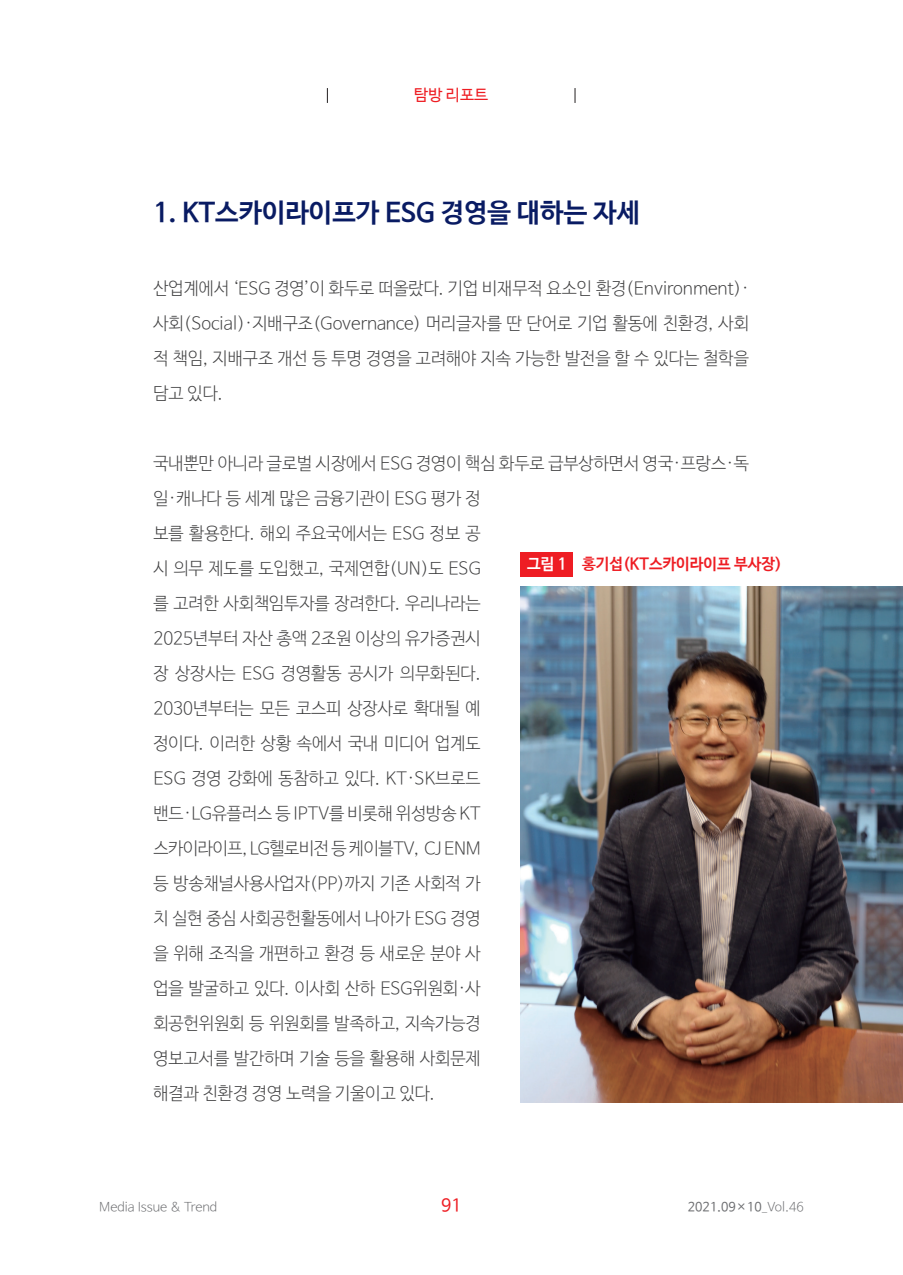
<style>
.page{position:relative;width:903px;height:1275px;background:#fff}
.page>*{position:absolute;margin:0;border:0;box-sizing:border-box;transform-origin:0 0}
.t1{font:700 26.25px "Nanum Barun Gothic";color:#091b63}
.t2{font:300 17.5px/35px "Nanum Barun Gothic";color:#3e3e3f;text-align:justify}
.t3{font:17.5px "Nanum Barun Gothic";color:#ee1d23}
.t4{font:700 15.75px "Nanum Barun Gothic";color:#ee1d23}
.t5{font:15.75px "Nanum Barun Gothic";color:#ee1d23}
.t6{font:12.6px "Nanum Barun Gothic";color:#6c6d70}
.t7{font:300 12.6px "Nanum Barun Gothic";color:#6c6d70}
.s1{color:#fff}
.s2{font-weight:300}
</style>
<div class="page">
<svg style="left:327px;top:88px;width:1px;height:15px"></svg>
<svg style="left:575px;top:88px;width:1px;height:15px"></svg>
<div style="left:520px;top:552px;width:53px;height:25px;background:#ee1d23"></div>
<img style="left:520px;top:587px;width:383px;height:516px">
<p class="t5" style="left:414px;top:87px;width:75px">탐방 리포트</p>
<h1 class="t1" style="left:153px;top:199px;width:488px">1. KT스카이라이프가 ESG 경영을 대하는 자세</h1>
<p class="t2" style="left:153px;top:272px;width:597px">산업계에서 ‘ESG 경영’이 화두로 떠올랐다. 기업 비재무적 요소인 환경(Environment)· 사회(Social)·지배구조(Governance) 머리글자를 딴 단어로 기업 활동에 친환경, 사회 적 책임, 지배구조 개선 등 투명 경영을 고려해야 지속 가능한 발전을 할 수 있다는 철학을 담고 있다.</p>
<p class="t2" style="left:153px;top:447px;width:597px;text-align:left">국내뿐만 아니라 글로벌 시장에서 ESG 경영이 핵심 화두로 급부상하면서 영국·프랑스·독 일·캐나다 등 세계 많은 금융기관이 ESG 평가 정<br>보를 활용한다. 해외 주요국에서는 ESG 정보 공<br>시 의무 제도를 도입했고, 국제연합(UN)도 ESG<br>를 고려한 사회책임투자를 장려한다. 우리나라는<br>2025년부터 자산 총액 2조원 이상의 유가증권시<br>장 상장사는 ESG 경영활동 공시가 의무화된다.<br>2030년부터는 모든 코스피 상장사로 확대될 예<br>정이다. 이러한 상황 속에서 국내 미디어 업계도<br>ESG 경영 강화에 동참하고 있다. KT·SK브로드<br>밴드·LG유플러스 등 IPTV를 비롯해 위성방송 KT<br>스카이라이프, LG헬로비전 등 케이블TV, CJ ENM<br>등 방송채널사용사업자(PP)까지 기존 사회적 가<br>치 실현 중심 사회공헌활동에서 나아가 ESG 경영<br>을 위해 조직을 개편하고 환경 등 새로운 분야 사<br>업을 발굴하고 있다. 이사회 산하 ESG위원회·사<br>회공헌위원회 등 위원회를 발족하고, 지속가능경<br>영보고서를 발간하며 기술 등을 활용해 사회문제<br>해결과 친환경 경영 노력을 기울이고 있다.</p>
<p class="t4" style="left:527px;top:556px;width:256px"><span class="s1">그림 1</span> 홍기섭(KT스카이라이프 부사장)</p>
<p class="t7" style="left:99px;top:1200px;width:120px">Media Issue &amp; Trend</p>
<p class="t3" style="left:441px;top:1196px;width:22px">91</p>
<p class="t6" style="left:688px;top:1200px;width:117px">2021.09×10<span class="s2">_Vol.46</span></p>
</div>
